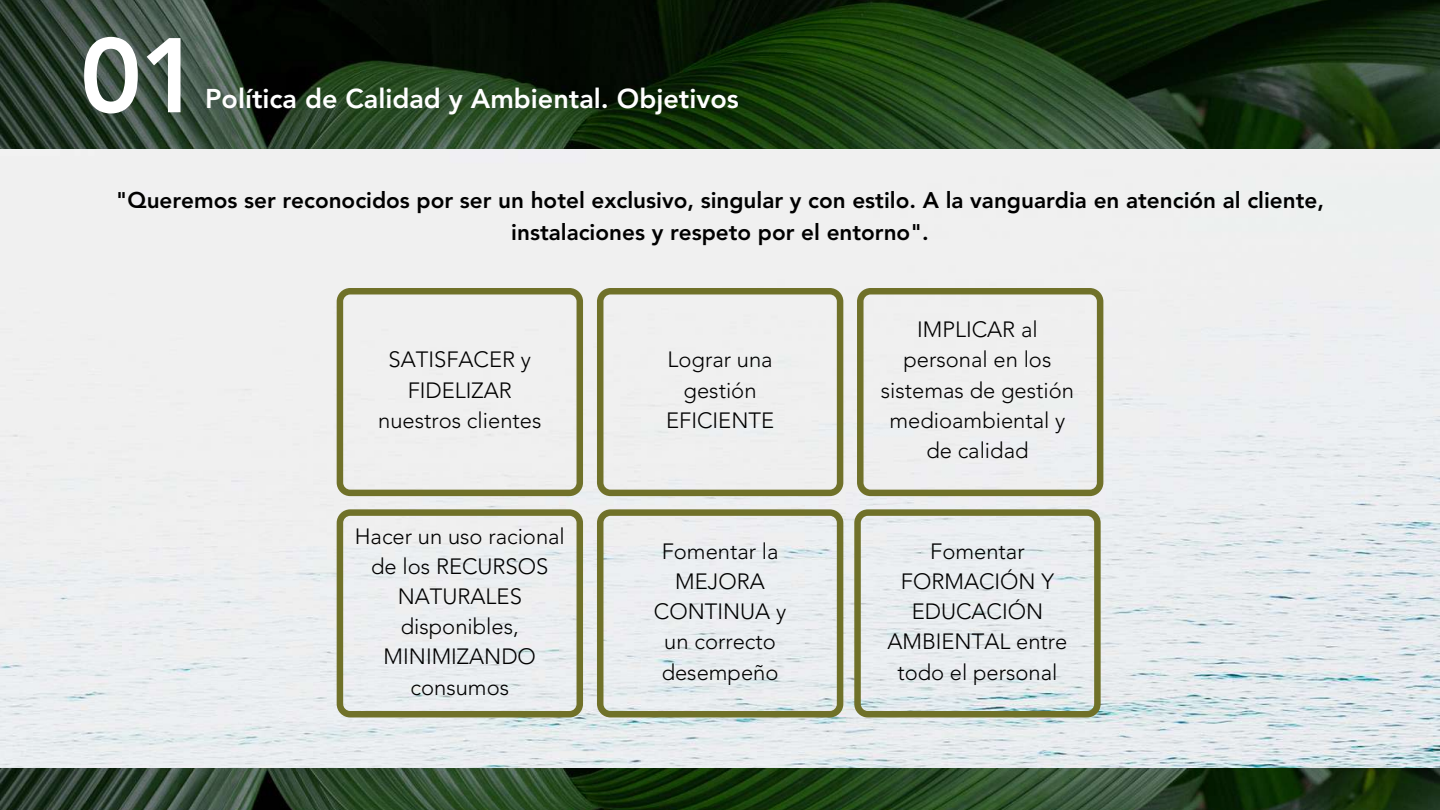
<style>
.page{position:relative;width:1440px;height:810px;background:#fff}
.page>*{position:absolute;margin:0;border:0;box-sizing:border-box;transform-origin:0 0}
.t1{font:800 104.7px "Avenir LT Std";color:#fff}
.t2{font:800 27px "Avenir LT Std";color:#fff}
.t3{font:800 22.5px/31.5px "Avenir LT Std";color:#000;text-align:center}
.t4{font:300 22.05px/30.3px "Avenir LT Std";color:#000;text-align:center}
</style>
<div class="page">
<img style="left:0;top:148px;width:1440px;height:620px">
<img style="left:0;top:0;width:1440px;height:148px">
<img style="left:0;top:768px;width:1440px;height:42px">
<svg style="left:337px;top:288px;width:246px;height:208px;fill:#f0f0f0"></svg>
<svg style="left:854px;top:509px;width:247px;height:208px;background:#d9ddd8"></svg>
<svg style="left:597px;top:288px;width:246px;height:208px;fill:#efefef"></svg>
<svg style="left:857px;top:288px;width:246px;height:208px;fill:#efefef"></svg>
<svg style="left:597px;top:509px;width:246px;height:208px;background:#dbded8"></svg>
<svg style="left:337px;top:509px;width:246px;height:208px;fill:#ebeeef"></svg>
<h1 class="t1" style="left:80px;top:33px;width:123px">01</h1>
<p class="t2" style="left:205px;top:88px;width:535px">Política de Calidad y Ambiental. Objetivos</p>
<p class="t3" style="left:116px;top:187px;width:1210px">"Queremos ser reconocidos por ser un hotel exclusivo, singular y con estilo. A la vanguardia en atención al cliente, instalaciones y respeto por el entorno".</p>
<p class="t4" style="left:378px;top:347px;width:165px">SATISFACER y<br>FIDELIZAR nuestros clientes</p>
<p class="t4" style="left:355px;top:523px;width:212px">Hacer un uso racional de los RECURSOS<br>NATURALES disponibles,<br>MINIMIZANDO consumos</p>
<p class="t4" style="left:666px;top:347px;width:109px">Lograr una gestión<br>EFICIENTE</p>
<p class="t4" style="left:654px;top:538px;width:134px">Fomentar la<br>MEJORA<br>CONTINUA y un correcto desempeño</p>
<p class="t4" style="left:881px;top:316px;width:195px">IMPLICAR al personal en los sistemas de gestión medioambiental y de calidad</p>
<p class="t4" style="left:887px;top:538px;width:181px">Fomentar<br>FORMACIÓN Y<br>EDUCACIÓN<br>AMBIENTAL entre todo el personal</p>
</div>
